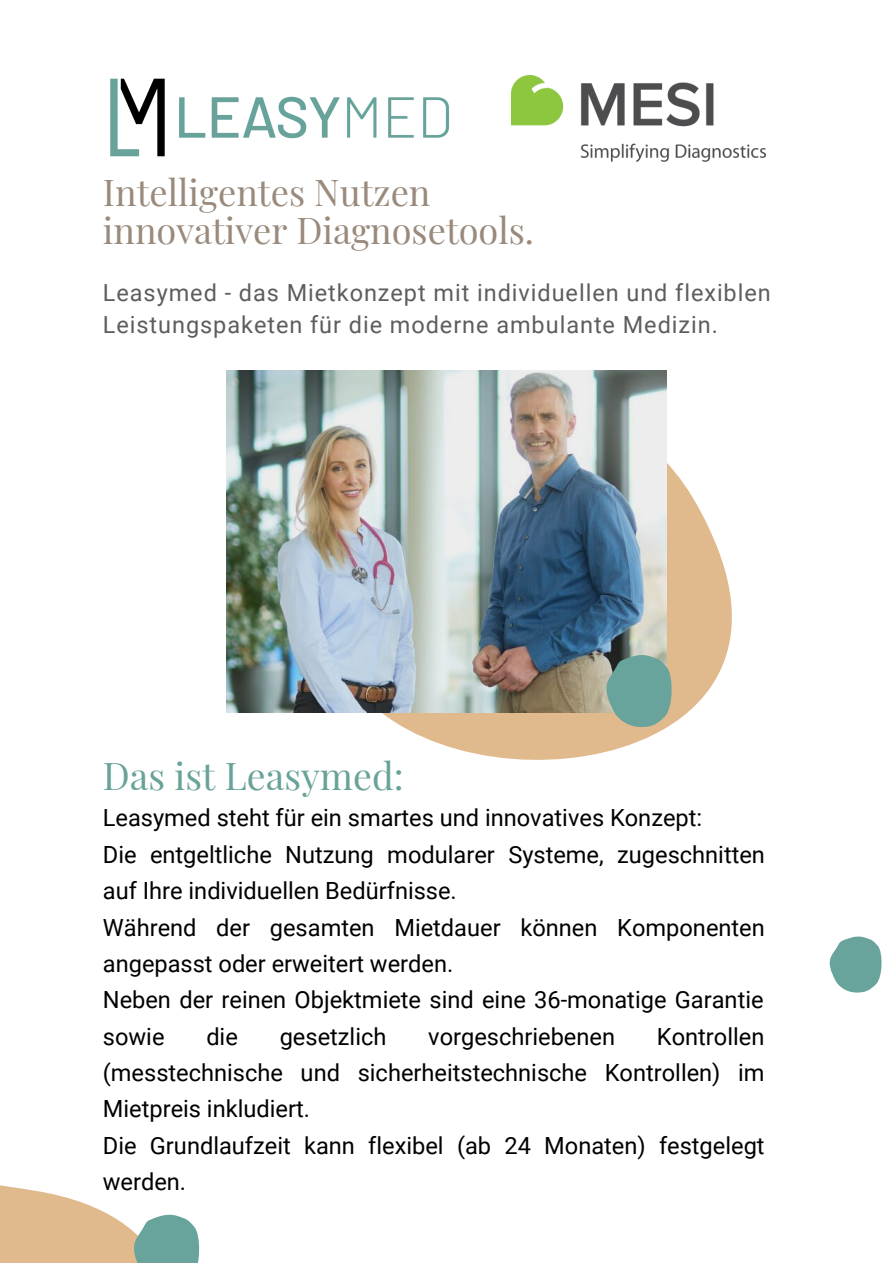
<style>
.page{position:relative;width:893px;height:1264px;background:#fff}
.page>*{position:absolute;margin:0;border:0;box-sizing:border-box;transform-origin:0 0}
.t1{font:37.35px "Playfair Display";color:#68a299}
.t2{font:36.15px/38.2px "Playfair Display";color:#998a7c}
.t3{font:23.55px/36.3px "Roboto";color:#000}
.t4{font:23.55px/32px "Roboto";letter-spacing:.04em;color:#5d5d5e}
</style>
<div class="page">
<svg style="left:258px;top:371px;width:474px;height:389px"></svg>
<img style="left:110px;top:78px;width:339px;height:79px">
<svg style="left:829px;top:936px;width:53px;height:57px"></svg>
<img style="left:512px;top:76px;width:253px;height:85px">
<svg style="left:0;top:1185px;width:123px;height:77px;fill:#e0b98d"></svg>
<svg style="left:123px;top:1214px;width:77px;height:48px"></svg>
<img style="left:226px;top:371px;width:440px;height:341px">
<svg style="left:595px;top:645px;width:90px;height:92px;background:#9bac99"></svg>
<h2 class="t2" style="left:103px;top:172px;width:432px">Intelligentes Nutzen innovativer Diagnosetools.</h2>
<p class="t4" style="left:103px;top:276px;width:669px">Leasymed - das Mietkonzept mit individuellen und flexiblen<br>Leistungspaketen für die moderne ambulante Medizin.</p>
<h1 class="t1" style="left:103px;top:749px;width:302px">Das ist Leasymed:</h1>
<p class="t3" style="left:103px;top:800px;width:663px">Leasymed steht für ein smartes und innovatives Konzept:<br>Die entgeltliche Nutzung modularer Systeme, zugeschnitten auf Ihre individuellen Bedürfnisse.<br>Während der gesamten Mietdauer können Komponenten angepasst oder erweitert werden.<br>Neben der reinen Objektmiete sind eine 36-monatige Garantie sowie</p>
<p class="t3" style="left:103px;top:1018px;width:663px;text-indent:554px">Kontrollen (messtechnische und sicherheitstechnische Kontrollen) im Mietpreis inkludiert.<br>Die Grundlaufzeit kann flexibel (ab 24 Monaten) festgelegt werden.</p>
<p class="t3" style="left:206px;top:1018px;width:33px">die</p>
<p class="t3" style="left:280px;top:1018px;width:108px">gesetzlich</p>
<p class="t3" style="left:428px;top:1018px;width:188px">vorgeschriebenen</p>
</div>
